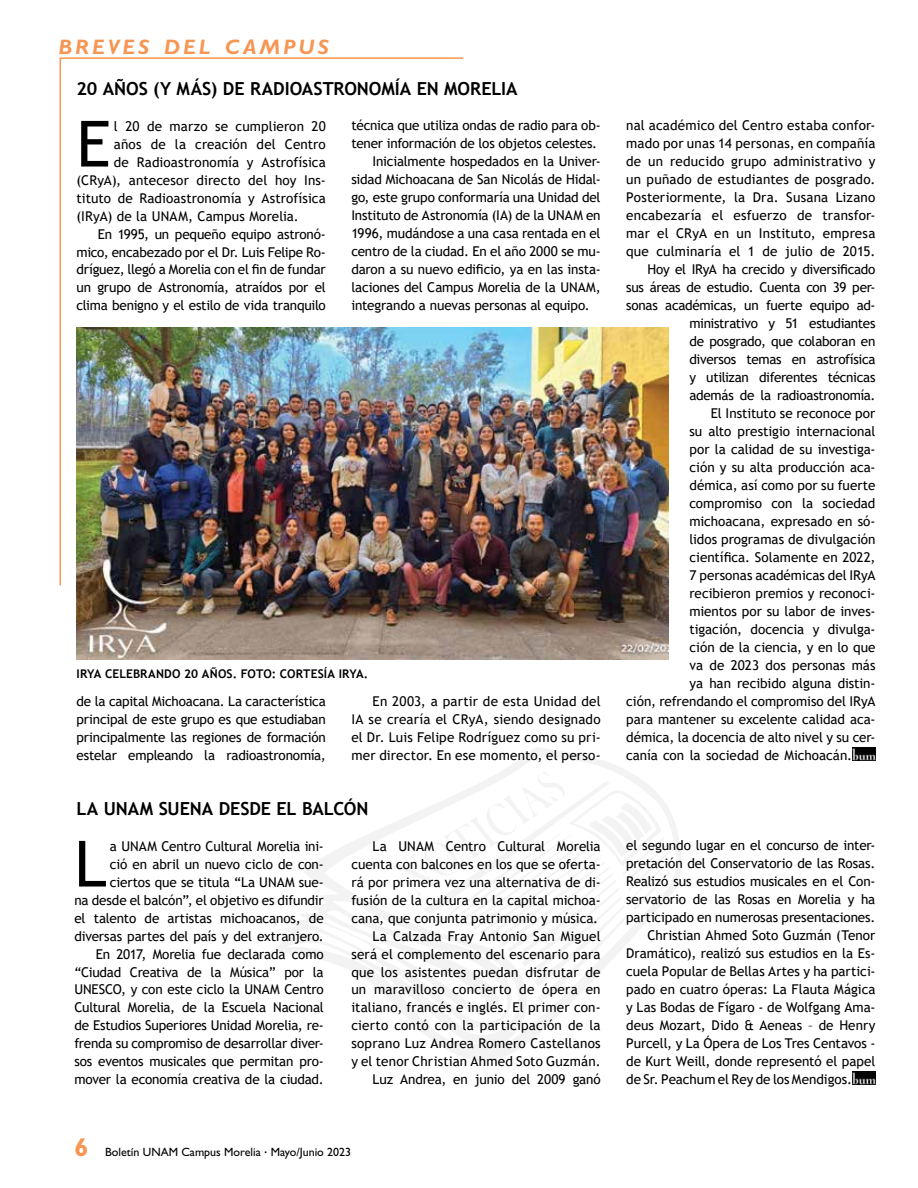
<style>
.page{position:relative;width:918px;height:1188px;background:#fff}
.page>*{position:absolute;margin:0;border:0;box-sizing:border-box;transform-origin:0 0}
.t1{font:63.75px "Trebuchet MS";color:#000}
.t2{font:700 25.5px "Gill Sans Std";color:#f79552}
.t3{font:italic 700 21px "Gill Sans Std";letter-spacing:.145em;color:#f79552}
.t4{font:700 18px "Trebuchet MS";letter-spacing:-.005em;color:#000}
.t5{font:13.5px/18px "Trebuchet MS";letter-spacing:-.005em;color:#000;text-align:justify}
.t6{font:13.5px "Trebuchet MS";letter-spacing:.015em;color:#000}
.t7{font:13.5px "Trebuchet MS";letter-spacing:-.025em;color:#000}
.t8{font:13.5px "Trebuchet MS";letter-spacing:.02em;color:#000}
.t9{font:12px "Gill Sans Std";color:#000}
.t10{font:700 12px "Trebuchet MS";letter-spacing:.005em;color:#000}
</style>
<div class="page">
<svg style="left:271px;top:747px;width:410px;height:314px"></svg>
<svg style="left:392px;top:772px;width:279px;height:231px"></svg>
<svg style="left:59px;top:57px;width:406px;height:530px"></svg>
<img style="left:852px;top:748px;width:23px;height:13px">
<img style="left:852px;top:1072px;width:23px;height:13px">
<img style="left:77px;top:328px;width:591px;height:332px">
<h3 class="t3" style="left:59px;top:34px;width:272px">BREVES DEL CAMPUS</h3>
<h3 class="t4" style="left:77px;top:77px;width:50px">20 AÑOS</h3>
<h3 class="t4" style="left:153px;top:77px;width:36px">(Y MÁS</h3>
<h3 class="t4" style="left:211px;top:77px;width:115px">) DE RADIOASTRONOMÍ</h3>
<h3 class="t4" style="left:400px;top:77px;width:58px">A EN MOR</h3>
<h3 class="t4" style="left:481px;top:77px;width:38px">ELIA</h3>
<h1 class="t1" style="left:77px;top:104px;width:36px">E</h1>
<p class="t5" style="left:114px;top:117px;width:213px">l 20 de marzo se cumplieron 20</p>
<p class="t5" style="left:114px;top:135px;width:213px">años de la creación del Centro</p>
<p class="t5" style="left:114px;top:153px;width:213px">de Radioastronomía y Astrofísica</p>
<p class="t5" style="left:77px;top:171px;width:251px">(CRyA), antecesor directo del hoy Ins-</p>
<p class="t5" style="left:77px;top:189px;width:251px">tituto de Radioastronomía y Astrofísica</p>
<p class="t5" style="left:77px;top:207px;width:224px">(IRyA) de la UNAM, Campus Morelia.</p>
<p class="t5" style="left:98px;top:225px;width:230px">En 1995, un pequeño equipo astronó-</p>
<p class="t5" style="left:77px;top:243px;width:251px">mico, encabezado por el Dr. Luis Felipe Ro-</p>
<p class="t5" style="left:77px;top:261px;width:251px">dríguez, llegó a Morelia con el fin de fundar</p>
<p class="t5" style="left:77px;top:279px;width:251px">un grupo de Astronomía, atraídos por el</p>
<p class="t5" style="left:77px;top:297px;width:251px">clima benigno y el estilo de vida tranquilo</p>
<p class="t5" style="left:351px;top:117px;width:251px">técnica que utiliza ondas de radio para ob-</p>
<p class="t5" style="left:351px;top:135px;width:247px">tener información de los objetos celestes.</p>
<p class="t5" style="left:373px;top:153px;width:230px">Inicialmente hospedados en la Univer-</p>
<p class="t5" style="left:351px;top:171px;width:251px">sidad Michoacana de San Nicolás de Hidal-</p>
<p class="t5" style="left:351px;top:189px;width:251px">go, este grupo conformaría una Unidad del</p>
<p class="t5" style="left:351px;top:207px;width:251px">Instituto de Astronomía (IA) de la UNAM en</p>
<p class="t5" style="left:351px;top:225px;width:251px">1996, mudándose a una casa rentada en el</p>
<p class="t5" style="left:351px;top:243px;width:251px">centro de la ciudad. En el año 2000 se mu-</p>
<p class="t5" style="left:351px;top:261px;width:251px">daron a su nuevo edificio, ya en las insta-</p>
<p class="t5" style="left:351px;top:279px;width:251px">laciones del Campus Morelia de la UNAM,</p>
<p class="t5" style="left:351px;top:297px;width:240px">integrando a nuevas personas al equipo.</p>
<p class="t10" style="left:77px;top:666px;width:142px">IRYA CELEBRANDO 20 AÑOS</p>
<p class="t10" style="left:233px;top:666px;width:24px">. FOTO</p>
<p class="t10" style="left:272px;top:666px;width:17px">: CORT</p>
<p class="t10" style="left:311px;top:666px;width:59px">ESÍA IRYA.</p>
<p class="t5" style="left:77px;top:693px;width:251px">de la capital Michoacana. La característica principal de este grupo es que estudiaban principalmente las regiones de formación estelar empleando la radioastronomía,</p>
<p class="t5" style="left:351px;top:693px;width:251px;text-indent:21px">En 2003, a partir de esta Unidad del IA se crearía el CRyA, siendo designado el Dr. Luis Felipe Rodríguez como su pri&shy;mer director. En ese momento, el perso-</p>
<h3 class="t4" style="left:77px;top:797px;width:259px">LA UNAM SU ENA DESD E EL BALCÓN</h3>
<p class="t5" style="left:626px;top:117px;width:251px">nal académico del Centro estaba confor-</p>
<p class="t8" style="left:626px;top:135px;width:251px">mado por unas 14 personas, en compañía</p>
<p class="t6" style="left:626px;top:153px;width:251px">de un reducido grupo administrativo y</p>
<p class="t8" style="left:626px;top:171px;width:251px">un puñado de estudiantes de posgrado.</p>
<p class="t6" style="left:626px;top:189px;width:251px">Posteriormente, la Dra. Susana Lizano</p>
<p class="t6" style="left:626px;top:207px;width:251px">encabezaría el esfuerzo de transfor-</p>
<p class="t5" style="left:626px;top:224px;width:251px">mar el CRyA en un Instituto, empresa</p>
<p class="t5" style="left:626px;top:242px;width:251px">que culminaría el 1 de julio de 2015.</p>
<p class="t7" style="left:647px;top:261px;width:230px">Hoy el IRyA ha crecido y diversificado</p>
<p class="t5" style="left:626px;top:278px;width:251px">sus áreas de estudio. Cuenta con 39 per-</p>
<p class="t5" style="left:626px;top:296px;width:251px">sonas académicas, un fuerte equipo ad-</p>
<p class="t7" style="left:689px;top:315px;width:188px">ministrativo y 51 estudiantes</p>
<p class="t5" style="left:689px;top:332px;width:187px">de posgrado, que colaboran en</p>
<p class="t5" style="left:689px;top:350px;width:188px">diversos temas en astrofísica</p>
<p class="t7" style="left:689px;top:369px;width:188px">y utilizan diferentes técnicas</p>
<p class="t5" style="left:689px;top:386px;width:188px">además de la radioastronomía.</p>
<p class="t5" style="left:711px;top:404px;width:166px">El Instituto se reconoce por</p>
<p class="t5" style="left:689px;top:422px;width:188px">su alto prestigio internacional</p>
<p class="t5" style="left:689px;top:440px;width:188px">por la calidad de su investiga-</p>
<p class="t5" style="left:689px;top:458px;width:188px">ción y su alta producción aca-</p>
<p class="t5" style="left:689px;top:476px;width:188px">démica, así como por su fuerte</p>
<p class="t5" style="left:689px;top:494px;width:188px">compromiso con la sociedad</p>
<p class="t5" style="left:689px;top:512px;width:188px">michoacana, expresado en só-</p>
<p class="t5" style="left:689px;top:530px;width:188px">lidos programas de divulgación</p>
<p class="t5" style="left:689px;top:548px;width:188px">científica. Solamente en 2022,</p>
<p class="t5" style="left:689px;top:566px;width:188px">7 personas académicas del IRyA</p>
<p class="t5" style="left:689px;top:584px;width:188px">recibieron premios y reconoci-</p>
<p class="t5" style="left:689px;top:602px;width:188px">mientos por su labor de inves-</p>
<p class="t5" style="left:689px;top:620px;width:188px">tigación, docencia y divulga-</p>
<p class="t5" style="left:689px;top:638px;width:188px">ción de la ciencia, y en lo que</p>
<p class="t5" style="left:689px;top:656px;width:188px">va de 2023 dos personas más</p>
<p class="t5" style="left:689px;top:674px;width:188px">ya han recibido alguna distin-</p>
<p class="t5" style="left:626px;top:692px;width:251px">ción, refrendando el compromiso del IRyA</p>
<p class="t5" style="left:626px;top:710px;width:251px">para mantener su excelente calidad aca-</p>
<p class="t5" style="left:626px;top:728px;width:251px">démica, la docencia de alto nivel y su cer-</p>
<p class="t5" style="left:626px;top:746px;width:227px">canía con la sociedad de Michoacán.</p>
<p class="t5" style="left:74px;top:837px;width:251px;text-align:right">a UNAM Centro Cultural Morelia ini-<br>ció en abril un nuevo ciclo de con&shy;ciertos que se titula “La UNAM sue-<br>na desde el balcón”, el objetivo es difundir el talento de artistas michoacanos, de diversas partes del país y del extranjero.<br>En 2017, Morelia fue declarada como “Ciudad Creativa de la Música” por la UN ESCO, y con este ciclo la UNAM Centro Cultural Morelia, de la Escuela Nacional de Estudios Superiores Unidad Morelia, re&shy;frenda su compromiso de desarrollar diver&shy;sos eventos musicales que permitan pro&shy;mover la economía creativa de la ciudad.</p>
<h1 class="t1" style="left:74px;top:824px;width:34px">L</h1>
<p class="t5" style="left:351px;top:837px;width:251px;text-align:right">La UNAM Centro Cultural Morelia cuenta con balcones en los que se oferta&shy;rá por primera vez una alternativa de di&shy;fusión de la cultura en la capital michoa&shy;cana, que conjunta patrimonio y música.<br>La Calzada Fray Antonio San Miguel será el complemento del escenario para que los asistentes puedan disfrutar de un maravilloso concierto de ópera en italiano, francés e inglés. El primer con&shy;cierto contó con la participación de la soprano Luz Andrea Romero Castellanos y el tenor Christian Ahmed Soto Guzmán.<br>Luz Andrea, en junio del 2009 ganó</p>
<p class="t5" style="left:626px;top:837px;width:251px">el segundo lugar en el concurso de inter-</p>
<p class="t5" style="left:626px;top:855px;width:251px">pretación del Conservatorio de las Rosas.</p>
<p class="t5" style="left:626px;top:873px;width:251px">Realizó sus estudios musicales en el Con-</p>
<p class="t5" style="left:626px;top:891px;width:251px">servatorio de las Rosas en Morelia y ha</p>
<p class="t5" style="left:626px;top:909px;width:251px">participado en numerosas presentaciones.</p>
<p class="t5" style="left:647px;top:927px;width:230px">Christian Ahmed Soto Guzmán (Tenor</p>
<p class="t5" style="left:626px;top:945px;width:251px">Dramático), realizó sus estudios en la Es-</p>
<p class="t5" style="left:626px;top:963px;width:251px">cuela Popular de Bellas Artes y ha partici-</p>
<p class="t5" style="left:626px;top:981px;width:251px">pado en cuatro óperas: La Flauta Mágica</p>
<p class="t5" style="left:626px;top:999px;width:251px">y Las Bodas de Fígaro - de Wolfgang Ama-</p>
<p class="t5" style="left:626px;top:1017px;width:251px">deus Mozart, Dido &amp; Aeneas – de Henry</p>
<p class="t5" style="left:626px;top:1035px;width:251px">Purcell, y La Ópera de Los Tres Centavos -</p>
<p class="t5" style="left:626px;top:1053px;width:251px">de Kurt Weill, donde representó el papel</p>
<p class="t5" style="left:626px;top:1071px;width:227px">de Sr. Peachum el Rey de los Mendigos.</p>
<h2 class="t2" style="left:74px;top:1132px;width:16px">6</h2>
<p class="t9" style="left:105px;top:1145px;width:248px">Boletín UNAM Campus Morelia <sup>.</sup> Mayo/Junio 2023</p>
</div>
